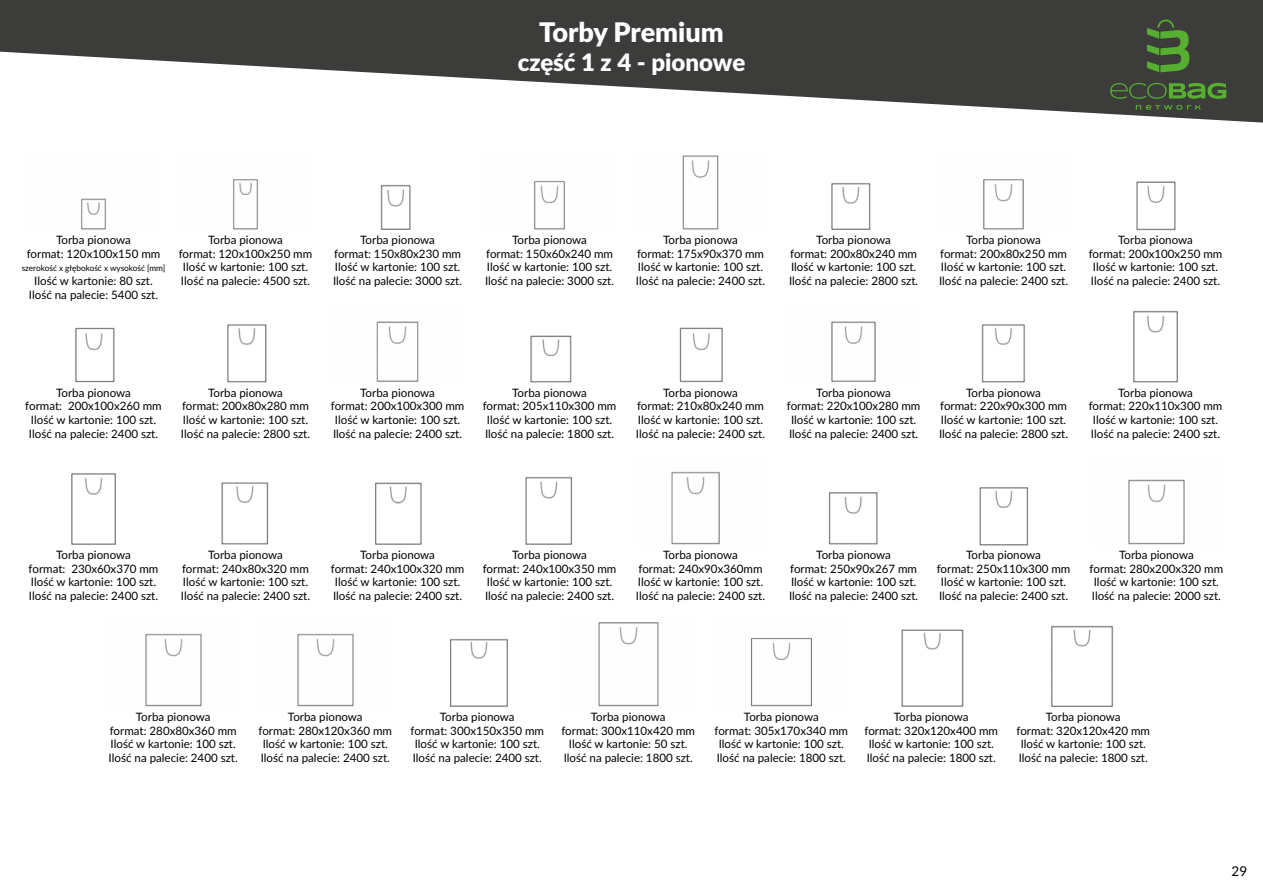
<style>
.page{position:relative;width:1263px;height:893px;background:#fff}
.page>*{position:absolute;margin:0;border:0;box-sizing:border-box;transform-origin:0 0}
.t1{font:900 27px "Lato";color:#fff}
.t2{font:900 24px "Lato";color:#fff}
.t3{font:13.5px "Lato";color:#000}
.t4{font:11.55px/13.8px "Lato";color:#000;text-align:center}
.t5{font:8.25px "Lato";color:#000}
</style>
<div class="page">
<img style="left:81px;top:198px;width:25px;height:32px">
<img style="left:233px;top:179px;width:25px;height:51px">
<img style="left:534px;top:181px;width:31px;height:49px">
<img style="left:682px;top:155px;width:37px;height:75px">
<img style="left:380px;top:184px;width:31px;height:46px">
<img style="left:831px;top:183px;width:40px;height:47px">
<img style="left:1136px;top:181px;width:40px;height:50px">
<img style="left:983px;top:179px;width:41px;height:51px">
<img style="left:75px;top:327px;width:40px;height:56px">
<img style="left:227px;top:324px;width:40px;height:59px">
<img style="left:530px;top:335px;width:42px;height:48px">
<img style="left:679px;top:327px;width:44px;height:56px">
<img style="left:376px;top:321px;width:43px;height:61px">
<img style="left:831px;top:321px;width:45px;height:61px">
<img style="left:1133px;top:310px;width:45px;height:73px">
<img style="left:981px;top:324px;width:44px;height:59px">
<img style="left:71px;top:473px;width:45px;height:72px">
<img style="left:221px;top:482px;width:48px;height:63px">
<img style="left:525px;top:477px;width:47px;height:68px">
<img style="left:671px;top:471px;width:49px;height:74px">
<img style="left:375px;top:482px;width:47px;height:63px">
<img style="left:828px;top:492px;width:50px;height:53px">
<img style="left:979px;top:487px;width:50px;height:59px">
<img style="left:1128px;top:479px;width:57px;height:66px">
<img style="left:145px;top:633px;width:57px;height:74px">
<img style="left:450px;top:639px;width:58px;height:68px">
<img style="left:598px;top:622px;width:61px;height:85px">
<img style="left:297px;top:633px;width:57px;height:74px">
<img style="left:751px;top:637px;width:61px;height:70px">
<img style="left:1051px;top:625px;width:63px;height:82px">
<img style="left:901px;top:629px;width:63px;height:78px">
<svg style="left:0;top:0;width:1263px;height:123px;fill:#3c3c3b"></svg>
<svg style="left:1136px;top:105px;width:65px;height:5px"></svg>
<svg style="left:1110px;top:83px;width:116px;height:16px;background:#466a36"></svg>
<svg style="left:1147px;top:20px;width:42px;height:52px;background:#477036"></svg>
<h1 class="t1" style="left:539px;top:12px;width:186px">Torby Premium</h1>
<h2 class="t2" style="left:518px;top:44px;width:229px">część 1 z 4 - pionowe</h2>
<p class="t4" style="left:27px;top:232px;width:135px">Torba pionowa<br>format: 120x100x150 mm</p>
<p class="t5" style="left:22px;top:263px;width:145px">szerokość x głębokość x wysokość [mm]</p>
<p class="t4" style="left:29px;top:274px;width:131px">Ilość w kartonie: 80 szt.<br>Ilość na palecie: 5400 szt.</p>
<p class="t4" style="left:179px;top:232px;width:135px">Torba pionowa<br>format: 120x100x250 mm<br>Ilość w kartonie: 100 szt.<br>Ilość na palecie: 4500 szt.</p>
<p class="t4" style="left:485px;top:232px;width:131px">Torba pionowa<br>format: 150x60x240 mm<br>Ilość w kartonie: 100 szt.<br>Ilość na palecie: 3000 szt.</p>
<p class="t4" style="left:636px;top:232px;width:131px">Torba pionowa<br>format: 175x90x370 mm<br>Ilość w kartonie: 100 szt.<br>Ilość na palecie: 2400 szt.</p>
<p class="t4" style="left:333px;top:232px;width:131px">Torba pionowa<br>format: 150x80x230 mm<br>Ilość w kartonie: 100 szt.<br>Ilość na palecie: 3000 szt.</p>
<p class="t4" style="left:789px;top:232px;width:131px">Torba pionowa<br>format: 200x80x240 mm<br>Ilość w kartonie: 100 szt.<br>Ilość na palecie: 2800 szt.</p>
<p class="t4" style="left:1089px;top:232px;width:135px">Torba pionowa<br>format: 200x100x250 mm<br>Ilość w kartonie: 100 szt.<br>Ilość na palecie: 2400 szt.</p>
<p class="t4" style="left:939px;top:232px;width:131px">Torba pionowa<br>format: 200x80x250 mm<br>Ilość w kartonie: 100 szt.<br>Ilość na palecie: 2400 szt.</p>
<p class="t4" style="left:25px;top:385px;width:138px">Torba pionowa<br>format: 200x100x260 mm<br>Ilość w kartonie: 100 szt.<br>Ilość na palecie: 2400 szt.</p>
<p class="t4" style="left:181px;top:385px;width:131px">Torba pionowa<br>format: 200x80x280 mm<br>Ilość w kartonie: 100 szt.<br>Ilość na palecie: 2800 szt.</p>
<p class="t4" style="left:483px;top:385px;width:135px">Torba pionowa<br>format: 205x110x300 mm<br>Ilość w kartonie: 100 szt.<br>Ilość na palecie: 1800 szt.</p>
<p class="t4" style="left:636px;top:385px;width:131px">Torba pionowa<br>format: 210x80x240 mm<br>Ilość w kartonie: 100 szt.<br>Ilość na palecie: 2400 szt.</p>
<p class="t4" style="left:331px;top:385px;width:135px">Torba pionowa<br>format: 200x100x300 mm<br>Ilość w kartonie: 100 szt.<br>Ilość na palecie: 2400 szt.</p>
<p class="t4" style="left:787px;top:385px;width:135px">Torba pionowa<br>format: 220x100x280 mm<br>Ilość w kartonie: 100 szt.<br>Ilość na palecie: 2400 szt.</p>
<p class="t4" style="left:1089px;top:385px;width:135px">Torba pionowa<br>format: 220x110x300 mm<br>Ilość w kartonie: 100 szt.<br>Ilość na palecie: 2400 szt.</p>
<p class="t4" style="left:939px;top:385px;width:131px">Torba pionowa<br>format: 220x90x300 mm<br>Ilość w kartonie: 100 szt.<br>Ilość na palecie: 2800 szt.</p>
<p class="t4" style="left:29px;top:547px;width:131px">Torba pionowa<br>format: 230x60x370 mm<br>Ilość w kartonie: 100 szt.<br>Ilość na palecie: 2400 szt.</p>
<p class="t4" style="left:181px;top:547px;width:131px">Torba pionowa<br>format: 240x80x320 mm<br>Ilość w kartonie: 100 szt.<br>Ilość na palecie: 2400 szt.</p>
<p class="t4" style="left:483px;top:547px;width:135px">Torba pionowa<br>format: 240x100x350 mm<br>Ilość w kartonie: 100 szt.<br>Ilość na palecie: 2400 szt.</p>
<p class="t4" style="left:636px;top:547px;width:131px">Torba pionowa<br>format: 240x90x360mm<br>Ilość w kartonie: 100 szt.<br>Ilość na palecie: 2400 szt.</p>
<p class="t4" style="left:331px;top:547px;width:135px">Torba pionowa<br>format: 240x100x320 mm<br>Ilość w kartonie: 100 szt.<br>Ilość na palecie: 2400 szt.</p>
<p class="t4" style="left:789px;top:547px;width:131px">Torba pionowa<br>format: 250x90x267 mm<br>Ilość w kartonie: 100 szt.<br>Ilość na palecie: 2400 szt.</p>
<p class="t4" style="left:937px;top:547px;width:135px">Torba pionowa<br>format: 250x110x300 mm<br>Ilość w kartonie: 100 szt.<br>Ilość na palecie: 2400 szt.</p>
<p class="t4" style="left:1089px;top:547px;width:135px">Torba pionowa<br>format: 280x200x320 mm<br>Ilość w kartonie: 100 szt.<br>Ilość na palecie: 2000 szt.</p>
<p class="t4" style="left:109px;top:709px;width:131px">Torba pionowa<br>format: 280x80x360 mm<br>Ilość w kartonie: 100 szt.<br>Ilość na palecie: 2400 szt.</p>
<p class="t4" style="left:410px;top:709px;width:135px">Torba pionowa<br>format: 300x150x350 mm<br>Ilość w kartonie: 100 szt.<br>Ilość na palecie: 2400 szt.</p>
<p class="t4" style="left:561px;top:709px;width:135px">Torba pionowa<br>format: 300x110x420 mm<br>Ilość w kartonie: 50 szt.<br>Ilość na palecie: 1800 szt.</p>
<p class="t4" style="left:258px;top:709px;width:135px">Torba pionowa<br>format: 280x120x360 mm<br>Ilość w kartonie: 100 szt.<br>Ilość na palecie: 2400 szt.</p>
<p class="t4" style="left:714px;top:709px;width:135px">Torba pionowa<br>format: 305x170x340 mm<br>Ilość w kartonie: 100 szt.<br>Ilość na palecie: 1800 szt.</p>
<p class="t4" style="left:1016px;top:709px;width:135px">Torba pionowa<br>format: 320x120x420 mm<br>Ilość w kartonie: 100 szt.<br>Ilość na palecie: 1800 szt.</p>
<p class="t4" style="left:864px;top:709px;width:135px">Torba pionowa<br>format: 320x120x400 mm<br>Ilość w kartonie: 100 szt.<br>Ilość na palecie: 1800 szt.</p>
<p class="t3" style="left:1231px;top:861px;width:17px">29</p>
</div>
